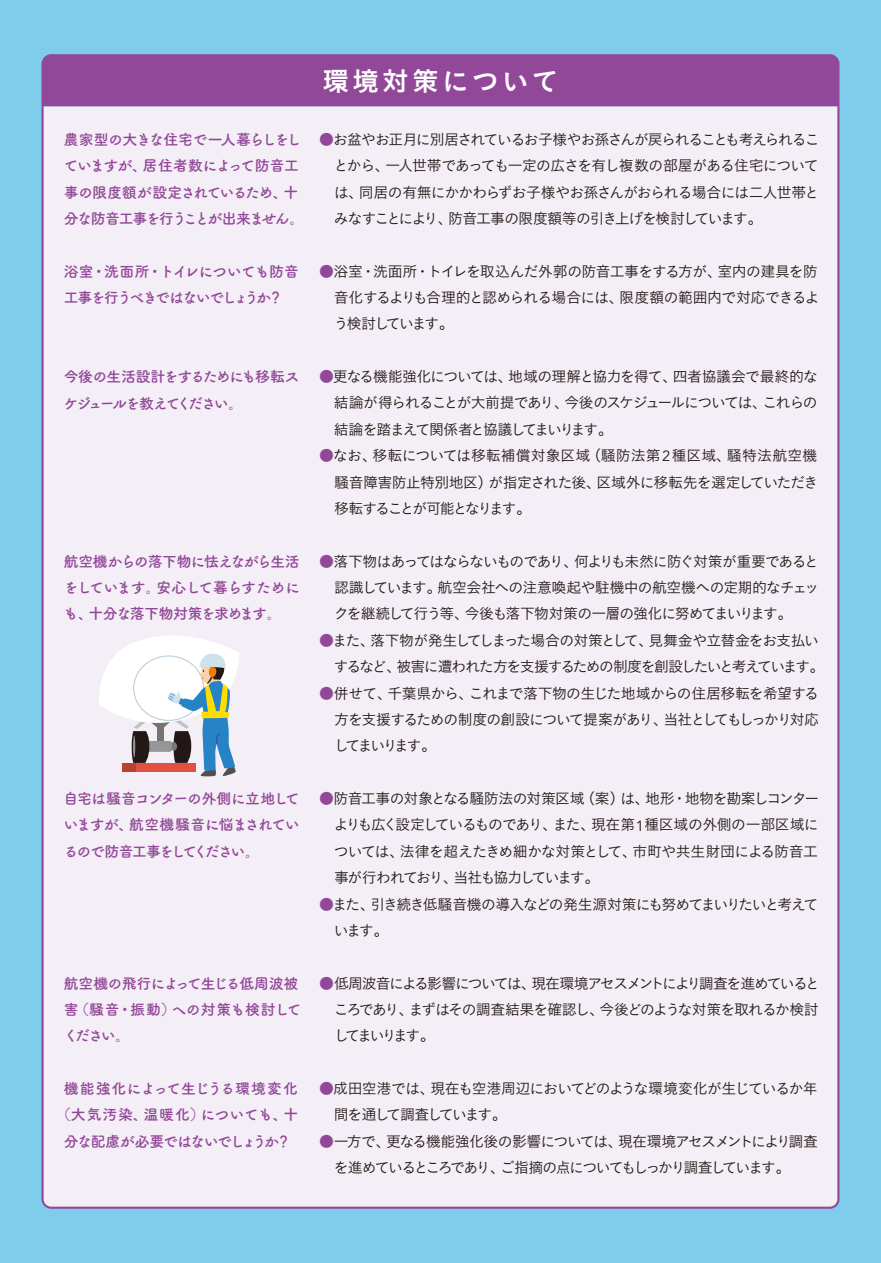
<style>
.page{position:relative;width:881px;height:1263px;background:#fff}
.page>*{position:absolute;margin:0;border:0;box-sizing:border-box;transform-origin:0 0}
.t1{font:26.55px "Koburina Go Std W6";letter-spacing:.125em;color:#fff}
.t2{font:14.85px/26.4px "Koburina Go Std W3";letter-spacing:-.085em;color:#221815;text-align:justify}
.t3{font:700 14.85px/26.4px "Tsuku B Rd Gothic";letter-spacing:-.075em;color:#924898}
.t4{font:14.85px/26.4px "Koburina Go Std W3";letter-spacing:-.055em;color:#221815}
.t5{font:14.85px/26.4px "Koburina Go Std W3";letter-spacing:-.11em;color:#221815}
.t6{font:700 14.85px/26.4px "Tsuku B Rd Gothic";letter-spacing:-.035em;color:#924898;text-align:center}
.t7{font:14.85px/26.4px "Koburina Go Std W3";letter-spacing:-.115em;color:#221815}
.t8{font:700 14.85px/26.4px "Tsuku B Rd Gothic";letter-spacing:-.04em;color:#924898}
.t9{font:700 14.85px/26.4px "Tsuku B Rd Gothic";letter-spacing:-.12em;color:#924898}
.s1{color:#924898}
.s2{font-family:"Avenir";font-size:14.7px}
</style>
<div class="page">
<div style="left:0;top:0;width:880px;height:1263px;background:#7fcdec"></div>
<div style="left:41px;top:108px;width:799px;height:1101px;background:#f4eef6"></div>
<div style="left:41px;top:54px;width:799px;height:54px;background:#924898"></div>
<svg style="left:96px;top:621px;width:144px;height:156px"></svg>
<p class="t3" style="left:64px;top:125px;width:242px">農家型の大きな住宅で一人暮らしをしていますが、居住者数によって防音工事の限度額が設定されているため、十分な防音工事を行うことが出来ません。</p>
<p class="t3" style="left:64px;top:257px;width:237px">浴室・洗面所・トイレについても防音工事を行うべきではないでしょうか？</p>
<p class="t9" style="left:64px;top:362px;width:237px">今後の生活設計をするためにも移転スケジュールを教えてください。</p>
<p class="t3" style="left:63px;top:547px;width:238px;text-align:justify">航空機からの落下物に怯えながら生活をしています。安心して暮らすためにも、十分な落下物対策を求めます。</p>
<p class="t3" style="left:63px;top:784px;width:238px;text-align:justify">自宅は騒音コンターの外側に立地していますが、航空機騒音に悩まされているので防音工事をしてください。</p>
<p class="t8" style="left:63px;top:969px;width:239px">航空機の飛行によって生じる低周波被害（騒音・振動）への対策も検討してください。</p>
<p class="t6" style="left:56px;top:1074px;width:243px">機能強化によって生じうる環境変化（大気汚染、温暖化）についても、十分な配慮が必要ではないでしょうか？</p>
<h1 class="t1" style="left:322px;top:60px;width:237px">環境対策について</h1>
<p class="t2" style="left:333px;top:126px;width:487px;text-indent:-15px"><span class="s1">●</span>お盆やお正月に別居されているお子様やお孫さんが戻られることも考えられることから、一人世帯であっても一定の広さを有し複数の部屋がある住宅については、同居の有無にかかわらずお子様やお孫さんがおられる場合には二人世帯とみなすことにより、防音工事の限度額等の引き上げを検討しています。</p>
<p class="t4" style="left:333px;top:258px;width:487px;text-indent:-15px"><span class="s1">●</span>浴室・洗面所・トイレを取込んだ外郭の防音工事をする方が、室内の建具を防音化するよりも合理的と認められる場合には、限度額の範囲内で対応できるよう検討しています。</p>
<p class="t2" style="left:334px;top:363px;width:485px;text-indent:-15px"><span class="s1">●</span>更なる機能強化については、地域の理解と協力を得て、四者協議会で最終的な結論が得られることが大前提であり、今後のスケジュールについては、これらの結論を踏まえて関係者と協議してまいります。</p>
<p class="t2" style="left:334px;top:442px;width:486px;text-indent:-15px"><span class="s1">●</span>なお、移転については移転補償対象区域（騒防法第<span class="s2">2</span>種区域、騒特法航空機騒音障害防止特別地区）が指定された後、区域外に移転先を選定していただき移転することが可能となります。</p>
<p class="t2" style="left:334px;top:548px;width:487px;text-indent:-15px"><span class="s1">●</span>落下物はあってはならないものであり、何よりも未然に防ぐ対策が重要であると認識しています。航空会社への注意喚起や駐機中の航空機への定期的なチェックを継続して行う等、今後も落下物対策の一層の強化に努めてまいります。</p>
<p class="t2" style="left:334px;top:627px;width:492px;text-indent:-15px"><span class="s1">●</span>また、落下物が発生してしまった場合の対策として、見舞金や立替金をお支払いするなど、被害に遭われた方を支援するための制度を創設したいと考えています。</p>
<p class="t2" style="left:333px;top:679px;width:486px;text-indent:-15px"><span class="s1">●</span>併せて、千葉県から、これまで落下物の生じた地域からの住居移転を希望する方を支援するための制度の創設について提案があり、当社としてもしっかり対応してまいります。</p>
<p class="t2" style="left:334px;top:785px;width:487px;text-indent:-15px"><span class="s1">●</span>防音工事の対象となる騒防法の対策区域（案）は、地形・地物を勘案しコンターよりも広く設定しているものであり、また、現在第<span class="s2">1</span>種区域の外側の一部区域については、法律を超えたきめ細かな対策として、市町や共生財団による防音工事が行われており、当社も協力しています。</p>
<p class="t7" style="left:334px;top:890px;width:486px;text-indent:-15px"><span class="s1">●</span>また、引き続き低騒音機の導入などの発生源対策にも努めてまいりたいと考えています。</p>
<p class="t2" style="left:333px;top:970px;width:487px;text-indent:-15px"><span class="s1">●</span>低周波音による影響については、現在環境アセスメントにより調査を進めているところであり、まずはその調査結果を確認し、今後どのような対策を取れるか検討してまいります。</p>
<p class="t2" style="left:334px;top:1075px;width:485px;text-indent:-15px"><span class="s1">●</span>成田空港では、現在も空港周辺においてどのような環境変化が生じているか年間を通して調査しています。</p>
<p class="t5" style="left:334px;top:1128px;width:485px;text-indent:-15px"><span class="s1">●</span>一方で、更なる機能強化後の影響については、現在環境アセスメントにより調査を進めているところであり、ご指摘の点についてもしっかり調査しています。</p>
</div>
